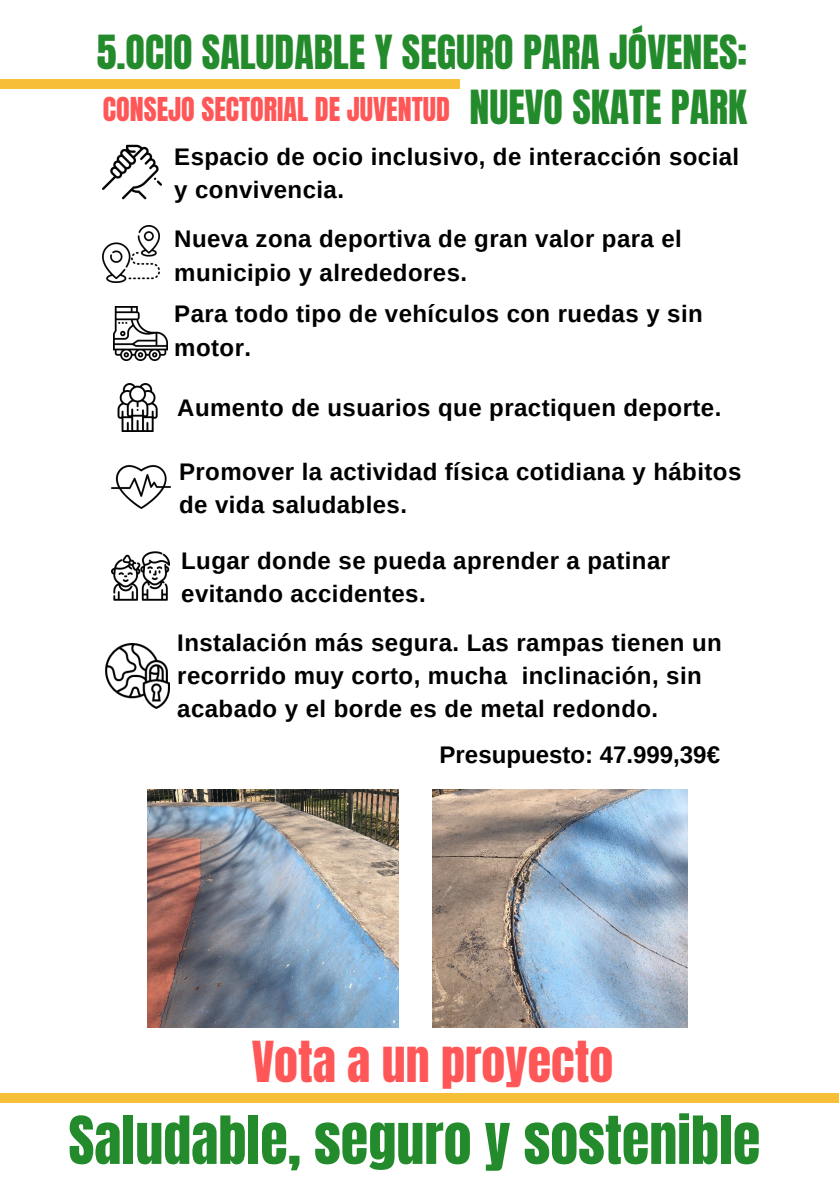
<style>
.page{position:relative;width:839px;height:1191px;background:#fff}
.page>*{position:absolute;margin:0;border:0;box-sizing:border-box;transform-origin:0 0}
.t1{font:56px "Anton";color:#248b2c}
.t2{font:48px "Anton";color:#ff5757}
.t3{font:40px/55px "Anton";color:#248b2c;text-align:right}
.t4{font:28px "Anton";color:#ff5757}
.t5{font:700 24px/33.2px "Arimo";letter-spacing:.02em;color:#000}
.t6{font:700 24px "Arimo";color:#000}
</style>
<div class="page">
<div style="left:0;top:80px;width:460px;height:9px;background:#f7bf38"></div>
<div style="left:0;top:1093px;width:838px;height:9px;background:#f7bf38"></div>
<img style="left:148px;top:789px;width:251px;height:239px">
<img style="left:432px;top:789px;width:256px;height:239px">
<img style="left:117px;top:384px;width:41px;height:48px">
<img style="left:103px;top:225px;width:57px;height:57px">
<img style="left:103px;top:144px;width:58px;height:56px">
<img style="left:111px;top:464px;width:59px;height:45px">
<img style="left:111px;top:551px;width:59px;height:50px">
<img style="left:105px;top:644px;width:65px;height:64px">
<img style="left:113px;top:306px;width:54px;height:54px">
<h3 class="t3" style="left:97px;top:25px;width:652px">5.OCIO SALUDABLE Y SEGURO PARA JÓVENES:<br>NUEVO SKATE PARK</h3>
<p class="t4" style="left:103px;top:89px;width:348px">CONSEJO SECTORIAL DE JUVENTUD</p>
<p class="t5" style="left:174px;top:140px;width:566px">Espacio de ocio inclusivo, de interacción social y convivencia.</p>
<p class="t5" style="left:174px;top:222px;width:509px">Nueva zona deportiva de gran valor para el municipio y alrededores.</p>
<p class="t5" style="left:174px;top:297px;width:530px">Para todo tipo de vehículos con ruedas y sin motor.</p>
<p class="t5" style="left:177px;top:391px;width:545px">Aumento de usuarios que practiquen deporte.</p>
<p class="t5" style="left:179px;top:455px;width:564px">Promover la actividad física cotidiana y hábitos de vida saludables.</p>
<p class="t5" style="left:181px;top:544px;width:490px">Lugar donde se pueda aprender a patinar evitando accidentes.</p>
<p class="t5" style="left:177px;top:626px;width:546px">Instalación más segura. Las rampas tienen un recorrido muy corto, mucha inclinación, sin acabado y el borde es de metal redondo.</p>
<p class="t6" style="left:439px;top:741px;width:282px">Presupuesto: 47.999,39€</p>
<h2 class="t2" style="left:252px;top:1028px;width:363px">Vota a un proyecto</h2>
<h1 class="t1" style="left:68px;top:1100px;width:693px">Saludable, seguro y sostenible</h1>
</div>
